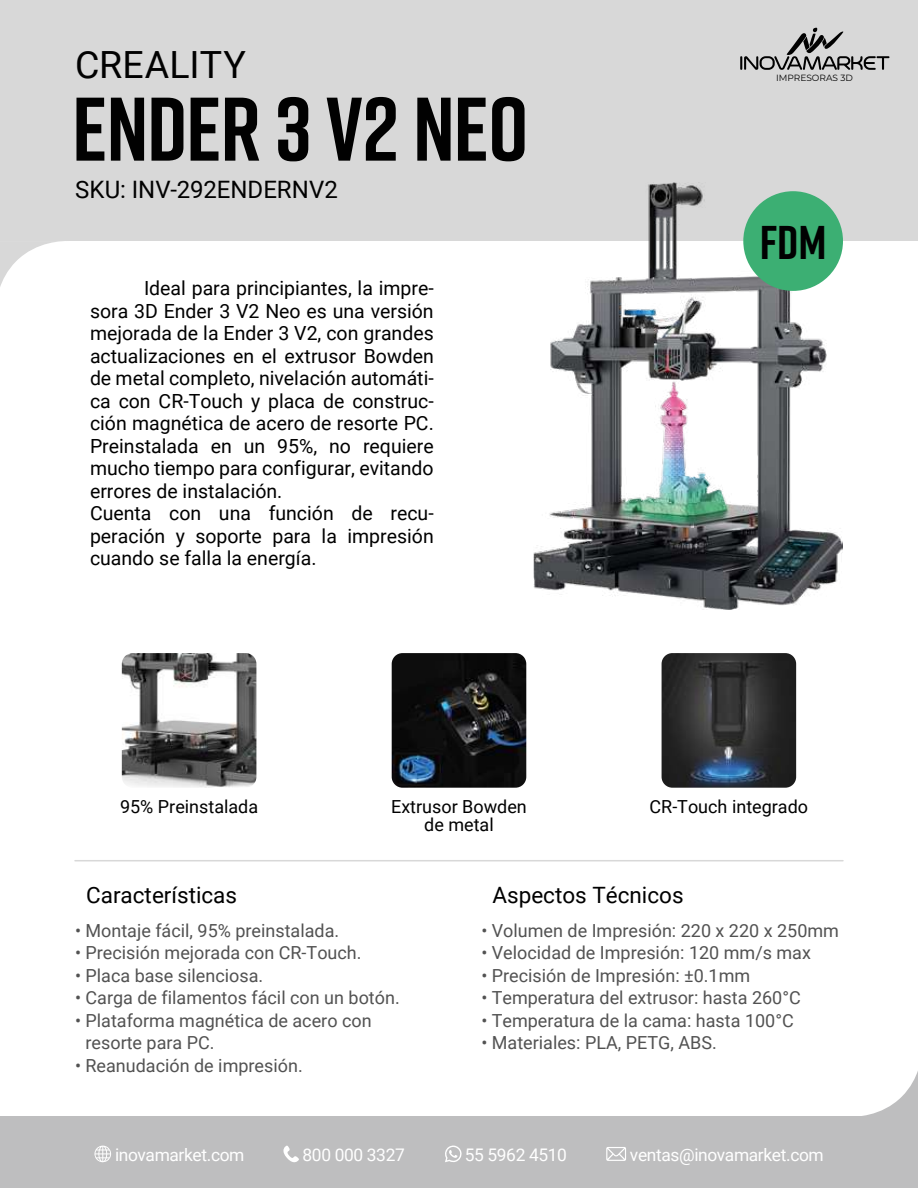
<style>
.page{position:relative;width:918px;height:1188px;background:#fff}
.page>*{position:absolute;margin:0;border:0;box-sizing:border-box;transform-origin:0 0}
.t1{font:700 90px "Rift";letter-spacing:-.01em;color:#010101}
.t2{font:700 47.25px "Rift";color:#010101}
.t3{font:37.5px "Roboto";letter-spacing:.005em;color:#010101}
.t4{font:24px "Roboto";color:#010101}
.t5{font:22.5px "Roboto";color:#010101}
.t6{font:19.5px/22.5px "Roboto";color:#010101}
.t7{font:18px/22.5px "Roboto";color:#525252}
.t8{font:18px/18px "Roboto";color:#010101;text-align:center}
.t9{font:17.4px "Roboto";letter-spacing:-.02em;color:#fff}
.t10{font:9px "Montserrat";color:#010101}
</style>
<div class="page">
<hr style="left:75px;top:860px;width:768px;height:1px;background:#d8d8d8">
<div style="left:0;top:1117px;width:918px;height:71px;background:#bebebf"></div>
<svg style="left:849px;top:1071px;width:69px;height:46px"></svg>
<div style="left:0;top:1px;width:918px;height:240px;background:#d8d8d8"></div>
<svg style="left:0;top:241px;width:62px;height:46px"></svg>
<img style="left:533px;top:183px;width:310px;height:426px">
<svg style="left:740px;top:28px;width:150px;height:42px"></svg>
<img style="left:392px;top:653px;width:134px;height:135px">
<img style="left:662px;top:653px;width:134px;height:135px">
<img style="left:122px;top:653px;width:134px;height:135px">
<div style="left:743px;top:191px;width:100px;height:100px;background:#3caf73;border-radius:50%"></div>
<svg style="left:94px;top:1146px;width:17px;height:17px"></svg>
<svg style="left:445px;top:1145px;width:17px;height:17px"></svg>
<svg style="left:283px;top:1146px;width:16px;height:16px"></svg>
<svg style="left:606px;top:1147px;width:20px;height:14px"></svg>
<h3 class="t3" style="left:75px;top:39px;width:173px">CREALITY</h3>
<h1 class="t1" style="left:72px;top:65px;width:458px">ENDER 3 V2 NEO</h1>
<p class="t4" style="left:75px;top:173px;width:264px">SKU: INV-292ENDERNV2</p>
<p class="t6" style="left:90px;top:276px;width:345px;text-indent:54px">Ideal para principiantes, la impre&shy;sora 3D Ender 3 V2 Neo es una versión mejorada de la Ender 3 V2, con grandes actualizaciones en el extrusor Bowden de metal completo, nivelación automáti&shy;ca con CR-Touch y placa de construc&shy;ción magnética de acero de resorte PC.<br>Preinstalada en un 95%, no requiere mucho tiempo para configurar, evitando errores de instalación.<br>Cuenta con una función de recu&shy;peración y soporte para la impresión cuando se falla la energía.</p>
<p class="t10" style="left:776px;top:71px;width:79px">IMPRESORAS 3D</p>
<h2 class="t2" style="left:760px;top:209px;width:68px">fdm</h2>
<p class="t8" style="left:120px;top:797px;width:140px">95% Preinstalada</p>
<p class="t8" style="left:650px;top:797px;width:160px">CR-Touch integrado</p>
<p class="t8" style="left:391px;top:797px;width:137px">Extrusor Bowden de metal</p>
<p class="t5" style="left:86px;top:879px;width:152px">Características</p>
<p class="t7" style="left:75px;top:919px;width:266px">• Montaje fácil, 95% preinstalada.</p>
<p class="t7" style="left:75px;top:941px;width:288px">• Precisión mejorada con CR-Touch.</p>
<p class="t7" style="left:75px;top:964px;width:190px">• Placa base silenciosa.</p>
<p class="t7" style="left:75px;top:986px;width:326px">• Carga de filamentos fácil con un botón.</p>
<p class="t7" style="left:85px;top:1009px;width:288px;text-indent:-10px">• Plataforma magnética de acero con resorte para PC.</p>
<p class="t7" style="left:75px;top:1054px;width:229px">• Reanudación de impresión.</p>
<p class="t5" style="left:493px;top:879px;width:193px">Aspectos Técnicos</p>
<p class="t7" style="left:481px;top:919px;width:359px">• Volumen de Impresión: 220 x 220 x 250mm</p>
<p class="t7" style="left:481px;top:941px;width:331px">• Velocidad de Impresión: 120 mm/s max</p>
<p class="t7" style="left:481px;top:964px;width:270px">• Precisión de Impresión: ±0.1mm</p>
<p class="t7" style="left:481px;top:986px;width:321px">• Temperatura del extrusor: hasta 260°C</p>
<p class="t7" style="left:481px;top:1009px;width:314px">• Temperatura de la cama: hasta 100°C</p>
<p class="t7" style="left:481px;top:1031px;width:237px">• Materiales: PLA, PETG, ABS.</p>
<p class="t9" style="left:115px;top:1142px;width:131px">inovamarket.com</p>
<p class="t9" style="left:303px;top:1142px;width:104px">800 000 3327</p>
<p class="t9" style="left:465px;top:1142px;width:104px">55 5962 4510</p>
<p class="t9" style="left:630px;top:1142px;width:195px">ventas@inovamarket.com</p>
</div>
